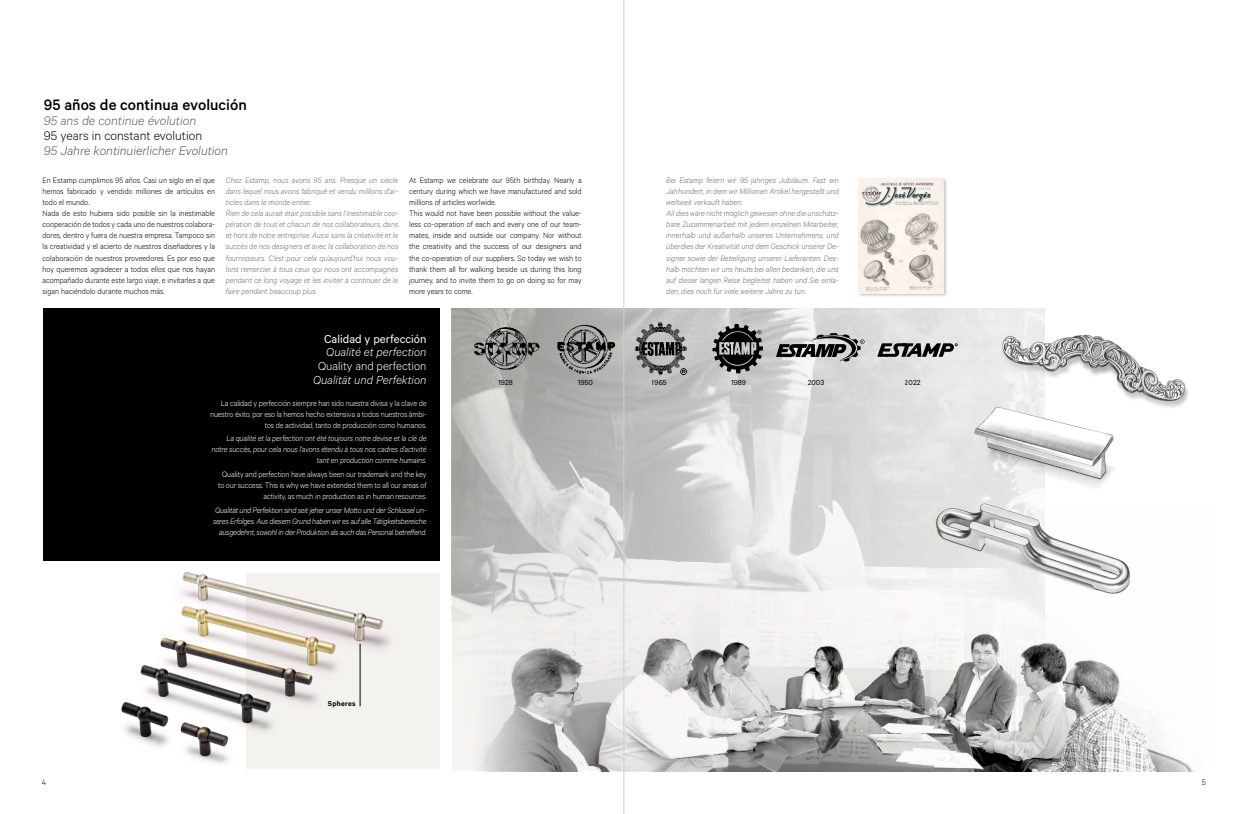
<style>
.page{position:relative;width:1248px;height:814px;background:#fff}
.page>*{position:absolute;margin:0;border:0;box-sizing:border-box;transform-origin:0 0}
.t1{font:500 17px "Calibre";color:#000}
.t2{font:italic 300 14px "Calibre";color:#575756}
.t3{font:300 14px "Calibre";color:#000}
.t4{font:italic 300 14px "Calibre";color:#5f5e5e}
.t5{font:italic 300 13px "Calibre";color:#fff}
.t6{font:300 13px "Calibre";color:#fff}
.t7{font:13px "Calibre";color:#fff}
.t8{font:300 9px "Calibre";color:#000}
.t9{font:italic 300 8.8px/11px "Calibre";color:#6b6b6a;scale:.95 1}
.t10{font:300 8.8px/11px "Calibre";color:#000;scale:.95 1}
.t11{font:italic 300 8.8px/11px "Calibre";letter-spacing:-.03em;color:#fff;text-align:right;scale:.95 1}
.t12{font:300 8.8px/11px "Calibre";letter-spacing:-.015em;color:#fff;text-align:right;scale:.95 1}
.t13{font:8.3px "Calibre";color:#000}
.t14{font:600 8px "Calibre";letter-spacing:.03em;color:#000}
</style>
<div class="page">
<img style="left:452px;top:308px;width:592px;height:419px">
<div style="left:857px;top:177px;width:90px;height:121px;background:#000;opacity:.23"></div>
<img style="left:858px;top:178px;width:85px;height:115px">
<svg style="left:712px;top:324px;width:51px;height:49px;background:#616160"></svg>
<svg style="left:776px;top:333px;width:88px;height:29px;background:#8d8c8b"></svg>
<div style="left:43px;top:309px;width:397px;height:252px;background:#000"></div>
<div style="left:247px;top:573px;width:193px;height:195px;background:#f3f2ef"></div>
<img style="left:471px;top:325px;width:68px;height:47px">
<img style="left:555px;top:323px;width:60px;height:53px">
<img style="left:633px;top:320px;width:55px;height:56px">
<img style="left:121px;top:572px;width:269px;height:193px">
<svg style="left:877px;top:343px;width:28px;height:14px"></svg>
<img style="left:905px;top:309px;width:283px;height:198px">
<img style="left:453px;top:507px;width:741px;height:264px">
<hr style="left:360px;top:643px;width:1px;height:63px;background:#000">
<hr style="left:623px;top:0;width:1px;height:814px;background:#d0d0d0">
<h1 class="t1" style="left:44px;top:94px;width:204px">95 años de continua evolución</h1>
<h2 class="t4" style="left:44px;top:112px;width:154px">95 ans de continue évolution</h2>
<h2 class="t3" style="left:44px;top:127px;width:160px">95 years in constant evolution</h2>
<h2 class="t2" style="left:44px;top:142px;width:185px">95 Jahre kontinuierlicher Evolution</h2>
<p class="t9" style="left:226px;top:175px;width:183px">Chez Estamp, nous avons 95 ans. Presque un siècle dans lequel nous avons fabriqué et vendu millions d’ar&shy;ticles dans le monde entier.<br>Rien de cela aurait était possible sans l’inestimable coo&shy;pération de tous et chacun de nos collaborateurs, dans et hors de notre entreprise. Aussi sans la créativité et le succès de nos designers et avec la collaboration de nos fournisseurs. C’est pour cela qu’aujourd’hui nous vou&shy;lons remercier à tous ceux qui nous ont accompagnés pendant ce long voyage et les inviter à continuer de le faire pendant beaucoup plus.</p>
<p class="t10" style="left:43px;top:175px;width:183px">En Estamp cumplimos 95 años. Casi un siglo en el que hemos fabricado y vendido millones de artículos en todo el mundo.<br>Nada de esto hubiera sido posible sin la inestimable cooperación de todos y cada uno de nuestros colabora&shy;dores, dentro y fuera de nuestra empresa. Tampoco sin la creatividad y el acierto de nuestros diseñadores y la colaboración de nuestros proveedores. Es por eso que hoy queremos agradecer a todos ellos que nos hayan acompañado durante este largo viaje, e invitarles a que sigan haciéndolo durante muchos más.</p>
<p class="t10" style="left:409px;top:175px;width:183px">At Estamp we celebrate our 95th birthday. Nearly a century during which we have manufactured and sold millions of articles worlwide.<br>This would not have been possible without the value&shy;less co-operation of each and every one of our team&shy;mates, inside and outside our company. Nor without the creativity and the success of our designers and the co-operation of our suppliers. So today we wish to thank them all for walking beside us during this long journey, and to invite them to go on doing so for may more years to come.</p>
<p class="t9" style="left:666px;top:175px;width:183px">Bei Estamp feiern wir 95 jähriges Jubiläum. Fast ein Jahhundert, in dem wir Millionen Artikel hergestellt und weltweit verkauft haben.<br>All dies wäre nicht möglich gewesen ohne die unschätz&shy;bare Zusammenarbeit mit jedem einzelnen Mitarbeiter, innerhalb und außerhalb unseres Unternehmens, und überdies der Kreativität und dem Geschick unserer De&shy;signer sowie der Beteiligung unserer Lieferanten. Des&shy;halb möchten wir uns heute bei allen bedanken, die uns auf dieser langen Reise begleitet haben und Sie einla&shy;den, dies noch für viele weitere Jahre zu tun.</p>
<h3 class="t7" style="left:324px;top:331px;width:104px">Calidad y perfección</h3>
<h3 class="t5" style="left:326px;top:345px;width:102px">Qualité et perfection</h3>
<h3 class="t6" style="left:318px;top:359px;width:110px">Quality and perfection</h3>
<h3 class="t5" style="left:313px;top:372px;width:115px">Qualität und Perfektion</h3>
<p class="t13" style="left:498px;top:377px;width:16px">1928</p>
<p class="t13" style="left:577px;top:377px;width:17px">1950</p>
<p class="t13" style="left:651px;top:377px;width:16px">1965</p>
<p class="t12" style="left:210px;top:397px;width:229px">La calidad y perfección siempre han sido nuestra divisa y la clave de nuestro éxito, por eso la hemos hecho extensiva a todos nuestros ámbi&shy;tos de actividad, tanto de producción como humanos.</p>
<p class="t11" style="left:211px;top:433px;width:228px">La qualité et la perfection ont été toujours notre devise et la clé de notre succès, pour cela nous l’avons étendu à tous nos cadres d’activité tant en production comme humains.</p>
<p class="t12" style="left:218px;top:468px;width:221px">Quality and perfection have always been our trademark and the key to our success. This is why we have extended them to all our areas of activity, as much in production as in human resources.</p>
<p class="t11" style="left:213px;top:504px;width:226px">Qualität und Perfektion sind seit jeher unser Motto und der Schlüssel un&shy;seres Erfolges. Aus diesem Grund haben wir es auf alle Tätigkeitsbereiche ausgedehnt, sowohl in der Produktion als auch das Personal betreffend.</p>
<p class="t13" style="left:731px;top:377px;width:16px">1989</p>
<p class="t13" style="left:807px;top:377px;width:18px">2003</p>
<p class="t13" style="left:904px;top:377px;width:17px">2022</p>
<p class="t14" style="left:328px;top:699px;width:29px">Spheres</p>
<p class="t8" style="left:42px;top:777px;width:6px">4</p>
<p class="t8" style="left:1201px;top:777px;width:6px">5</p>
</div>
